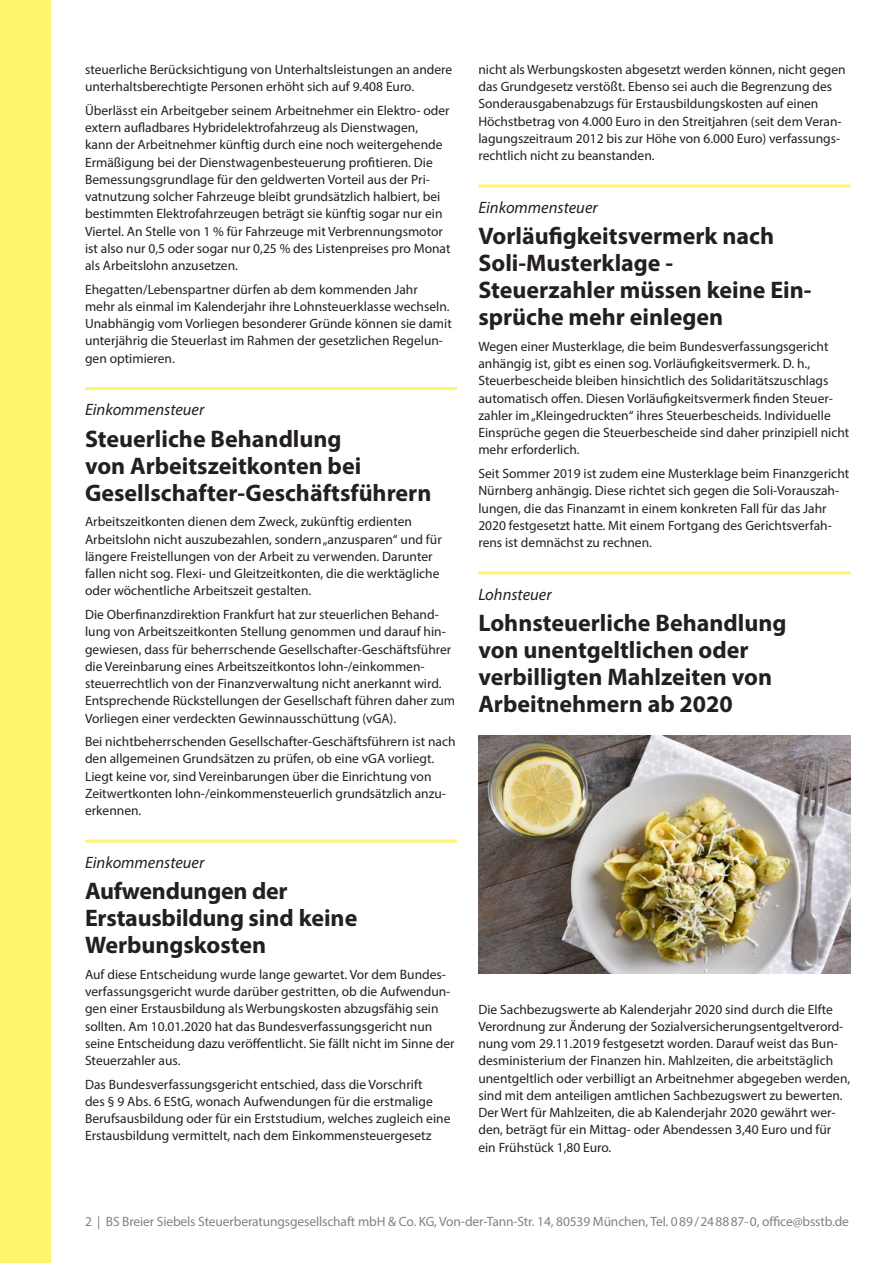
<style>
.page{position:relative;width:893px;height:1263px;background:#fff}
.page>*{position:absolute;margin:0;border:0;box-sizing:border-box;transform-origin:0 0}
.t1{font:700 24px/27px "Myriad Pro";color:#231f20}
.t2{font:italic 16.5px "Myriad Pro";color:#231f20}
.t3{font:13.5px/17.2px "Myriad Pro";color:#231f20}
.t4{font:13.5px "Myriad Pro";letter-spacing:-.01em;color:#808285}
</style>
<div class="page">
<div style="left:0;top:0;width:51px;height:1263px;background:#fff46d"></div>
<hr style="left:85px;top:387px;width:372px;height:3px;background:#fff46d">
<hr style="left:85px;top:839px;width:372px;height:3px;background:#fff46d">
<hr style="left:478px;top:185px;width:372px;height:3px;background:#fff46d">
<hr style="left:478px;top:571px;width:372px;height:3px;background:#fff46d">
<img style="left:478px;top:736px;width:372px;height:238px">
<p class="t3" style="left:85px;top:61px;width:369px">steuerliche Berücksichtigung von Unterhaltsleistungen an andere unterhaltsberechtigte Personen erhöht sich auf 9.408 Euro.</p>
<p class="t3" style="left:85px;top:101px;width:367px">Überlässt ein Arbeitgeber seinem Arbeitnehmer ein Elektro- oder extern aufladbares Hybridelektrofahrzeug als Dienstwagen,<br>kann der Arbeitnehmer künftig durch eine noch weitergehende Ermäßigung bei der Dienstwagenbesteuerung profitieren. Die Bemessungsgrundlage für den geldwerten Vorteil aus der Pri&shy;vatnutzung solcher Fahrzeuge bleibt grundsätzlich halbiert, bei bestimmten Elektrofahrzeugen beträgt sie künftig sogar nur ein Viertel. An Stelle von 1 % für Fahrzeuge mit Verbrennungsmotor ist also nur 0,5 oder sogar nur 0,25 % des Listenpreises pro Monat als Arbeitslohn anzusetzen.</p>
<p class="t3" style="left:85px;top:280px;width:368px">Ehegatten/Lebenspartner dürfen ab dem kommenden Jahr<br>mehr als einmal im Kalenderjahr ihre Lohnsteuerklasse wechseln.<br>Unabhängig vom Vorliegen besonderer Gründe können sie damit unterjährig die Steuerlast im Rahmen der gesetzlichen Regelun&shy;gen optimieren.</p>
<p class="t2" style="left:85px;top:400px;width:121px">Einkommensteuer</p>
<h1 class="t1" style="left:85px;top:424px;width:348px">Steuerliche Behandlung<br>von Arbeitszeitkonten bei<br>Gesellschafter-Geschäftsführern</h1>
<p class="t3" style="left:85px;top:513px;width:358px">Arbeitszeitkonten dienen dem Zweck, zukünftig erdienten Arbeitslohn nicht auszubezahlen, sondern „anzusparen“ und für längere Freistellungen von der Arbeit zu verwenden. Darunter fallen nicht sog. Flexi- und Gleitzeitkonten, die die werktägliche oder wöchentliche Arbeitszeit gestalten.</p>
<p class="t3" style="left:85px;top:606px;width:372px">Die Oberfinanzdirektion Frankfurt hat zur steuerlichen Behand&shy;lung von Arbeitszeitkonten Stellung genommen und darauf hin&shy;gewiesen, dass für beherrschende Gesellschafter-Geschäftsführer die Vereinbarung eines Arbeitszeitkontos lohn-/einkommen&shy;steuerrechtlich von der Finanzverwaltung nicht anerkannt wird.<br>Entsprechende Rückstellungen der Gesellschaft führen daher zum Vorliegen einer verdeckten Gewinnausschüttung (vGA).</p>
<p class="t3" style="left:85px;top:733px;width:372px">Bei nichtbeherrschenden Gesellschafter-Geschäftsführern ist nach den allgemeinen Grundsätzen zu prüfen, ob eine vGA vorliegt.<br>Liegt keine vor, sind Vereinbarungen über die Einrichtung von Zeitwertkonten lohn-/einkommensteuerlich grundsätzlich anzu&shy;erkennen.</p>
<p class="t2" style="left:85px;top:852px;width:121px">Einkommensteuer</p>
<h1 class="t1" style="left:85px;top:877px;width:274px">Aufwendungen der<br>Erstausbildung sind keine<br>Werbungskosten</h1>
<p class="t3" style="left:85px;top:965px;width:371px">Auf diese Entscheidung wurde lange gewartet. Vor dem Bundes&shy;verfassungsgericht wurde darüber gestritten, ob die Aufwendun&shy;gen einer Erstausbildung als Werbungskosten abzugsfähig sein sollten. Am 10.01.2020 hat das Bundesverfassungsgericht nun seine Entscheidung dazu veröffentlicht. Sie fällt nicht im Sinne der Steuerzahler aus.</p>
<p class="t3" style="left:85px;top:1075px;width:367px">Das Bundesverfassungsgericht entschied, dass die Vorschrift<br>des § 9 Abs. 6 EStG, wonach Aufwendungen für die erstmalige Berufsausbildung oder für ein Erststudium, welches zugleich eine Erstausbildung vermittelt, nach dem Einkommensteuergesetz</p>
<p class="t3" style="left:478px;top:61px;width:369px">nicht als Werbungskosten abgesetzt werden können, nicht gegen das Grundgesetz verstößt. Ebenso sei auch die Begrenzung des Sonderausgabenabzugs für Erstausbildungskosten auf einen Höchstbetrag von 4.000 Euro in den Streitjahren (seit dem Veran&shy;lagungszeitraum 2012 bis zur Höhe von 6.000 Euro) verfassungs&shy;rechtlich nicht zu beanstanden.</p>
<p class="t2" style="left:478px;top:197px;width:121px">Einkommensteuer</p>
<h1 class="t1" style="left:478px;top:222px;width:335px">Vorläufigkeitsvermerk nach<br>Soli-Musterklage -<br>Steuerzahler müssen keine Ein&shy;sprüche mehr einlegen</h1>
<p class="t3" style="left:478px;top:337px;width:372px">Wegen einer Musterklage, die beim Bundesverfassungsgericht anhängig ist, gibt es einen sog. Vorläufigkeitsvermerk. D. h., Steuerbescheide bleiben hinsichtlich des Solidaritätszuschlags automatisch offen. Diesen Vorläufigkeitsvermerk finden Steuer&shy;zahler im „Kleingedruckten“ ihres Steuerbescheids. Individuelle Einsprüche gegen die Steuerbescheide sind daher prinzipiell nicht mehr erforderlich.</p>
<p class="t3" style="left:478px;top:465px;width:372px">Seit Sommer 2019 ist zudem eine Musterklage beim Finanzgericht Nürnberg anhängig. Diese richtet sich gegen die Soli-Vorauszah&shy;lungen, die das Finanzamt in einem konkreten Fall für das Jahr 2020 festgesetzt hatte. Mit einem Fortgang des Gerichtsverfah&shy;rens ist demnächst zu rechnen.</p>
<p class="t2" style="left:478px;top:584px;width:75px">Lohnsteuer</p>
<h1 class="t1" style="left:478px;top:608px;width:310px">Lohnsteuerliche Behandlung von unentgeltlichen oder verbilligten Mahlzeiten von<br>Arbeitnehmern ab 2020</h1>
<p class="t3" style="left:478px;top:1000px;width:373px">Die Sachbezugswerte ab Kalenderjahr 2020 sind durch die Elfte Verordnung zur Änderung der Sozialversicherungsentgeltverord&shy;nung vom 29.11.2019 festgesetzt worden. Darauf weist das Bun&shy;desministerium der Finanzen hin. Mahlzeiten, die arbeitstäglich unentgeltlich oder verbilligt an Arbeitnehmer abgegeben werden, sind mit dem anteiligen amtlichen Sachbezugswert zu bewerten.<br>Der Wert für Mahlzeiten, die ab Kalenderjahr 2020 gewährt wer&shy;den, beträgt für ein Mittag- oder Abendessen 3,40 Euro und für ein Frühstück 1,80 Euro.</p>
<p class="t4" style="left:85px;top:1213px;width:765px">2 | BS Breier Siebels Steuerberatungsgesellschaft mbH &amp; Co. KG, Von-der-Tann-Str. 14, 80539 München, Tel. 089/248887-0, office@bsstb.de</p>
</div>
